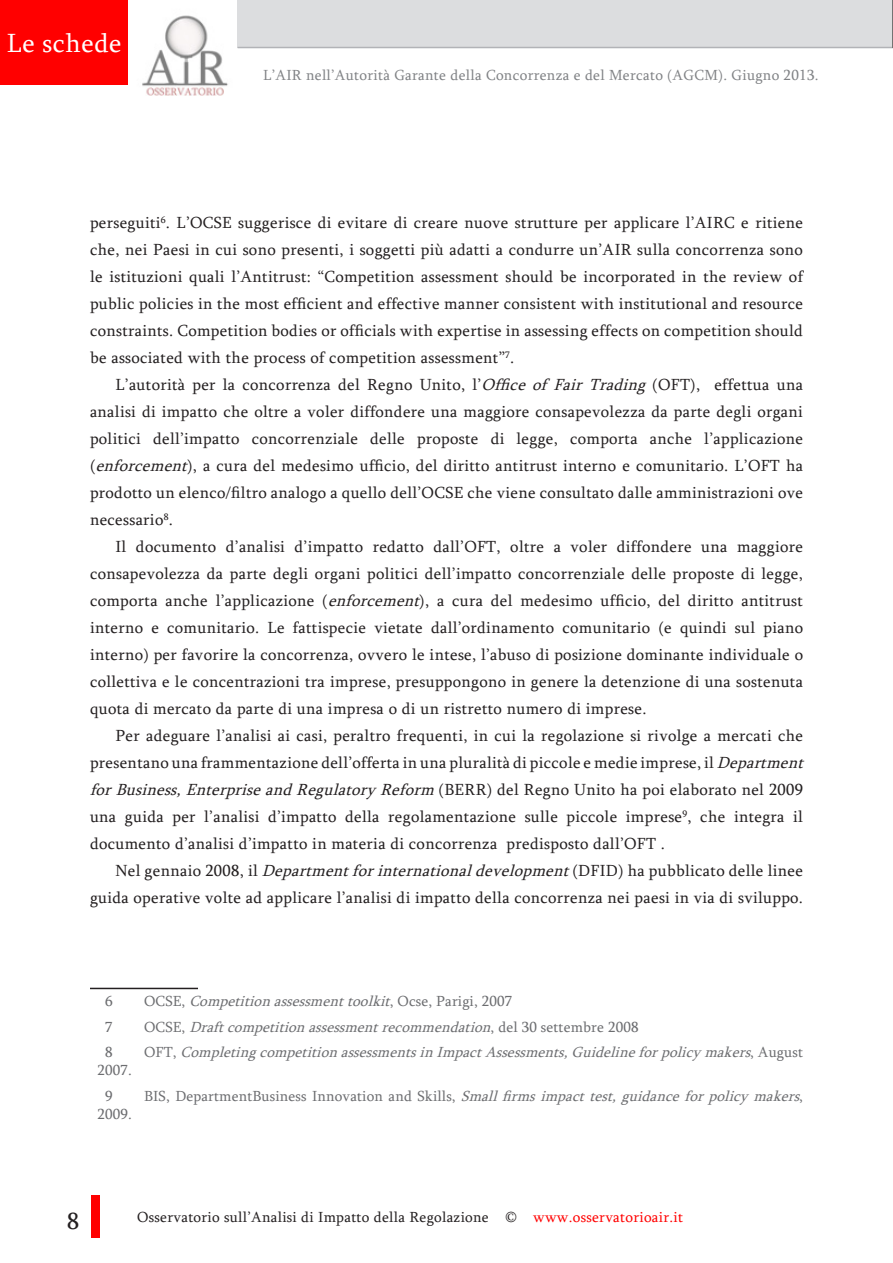
<style>
.page{position:relative;width:893px;height:1263px;background:#fff}
.page>*{position:absolute;margin:0;border:0;box-sizing:border-box;transform-origin:0 0}
.t1{font:27px "Sylfaen";letter-spacing:.02em;color:#fff}
.t2{font:24px "Sylfaen";color:#231f20}
.Note_testo{font:16.5px/27px "Sylfaen";letter-spacing:.02em;color:#231f20;text-align:justify}
.Note_testo-2{font:italic 15px "Sylfaen";color:#6c6d70}
.t3{font:15px "Sylfaen";letter-spacing:.02em;color:#231f20}
.t4{font:15px "Sylfaen";letter-spacing:.02em;color:#808285}
.Note_testo-3{font:15px "Sylfaen";letter-spacing:.01em;color:#6c6d70}
.s1{font-style:italic}
.s2{font-style:normal}
.s3{color:#f00}
</style>
<div class="page">
<div style="left:0;top:0;width:128px;height:84px;background:#f00"></div>
<img style="left:142px;top:0;width:96px;height:96px">
<img style="left:91px;top:1195px;width:9px;height:42px">
<div style="left:238px;top:0;width:655px;height:48px;background:#dcdddf"></div>
<hr style="left:238px;top:47px;width:655px;height:1px;background:#b2b3b7">
<hr style="left:90px;top:988px;width:108px;height:1px;background:#231f20">
<h1 class="t1" style="left:7px;top:25px;width:116px">Le schede</h1>
<p class="t4" style="left:263px;top:65px;width:557px">L’AIR nell’Autorità Garante della Concorrenza e del Mercato (AGCM). Giugno 2013.</p>
<p class="Note_testo" style="left:90px;top:209px;width:714px">perseguiti<sup>6</sup>. L’OCSE suggerisce di evitare di creare nuove strutture per applicare l’AIRC e ritiene che, nei Paesi in cui sono presenti, i soggetti più adatti a condurre un’AIR sulla concorrenza sono le istituzioni quali l’Antitrust: “Competition assessment should be incorporated in the review of public policies in the most efficient and effective manner consistent with institutional and resource constraints. Competition bodies or officials with expertise in assessing effects on competition should be associated with the process of competition assessment”<sup>7</sup>.</p>
<p class="Note_testo" style="left:90px;top:371px;width:715px;text-indent:26px">L’autorità per la concorrenza del Regno Unito, l’<span class="s1">Office of Fair Trading</span> (OFT), effettua una analisi di impatto che oltre a voler diffondere una maggiore consapevolezza da parte degli organi politici dell’impatto concorrenziale delle proposte di legge, comporta anche l’applicazione (<span class="s1">enforcement</span>), a cura del medesimo ufficio, del diritto antitrust interno e comunitario. L’OFT ha prodotto un elenco/filtro analogo a quello dell’OCSE che viene consultato dalle amministrazioni ove necessario<sup>8</sup>.</p>
<p class="Note_testo" style="left:90px;top:533px;width:715px;text-indent:26px">Il documento d’analisi d’impatto redatto dall’OFT, oltre a voler diffondere una maggiore consapevolezza da parte degli organi politici dell’impatto concorrenziale delle proposte di legge, comporta anche l’applicazione (<span class="s1">enforcement</span>), a cura del medesimo ufficio, del diritto antitrust interno e comunitario. Le fattispecie vietate dall’ordinamento comunitario (e quindi sul piano interno) per favorire la concorrenza, ovvero le intese, l’abuso di posizione dominante individuale o collettiva e le concentrazioni tra imprese, presuppongono in genere la detenzione di una sostenuta quota di mercato da parte di una impresa o di un ristretto numero di imprese.</p>
<p class="Note_testo" style="left:90px;top:722px;width:720px;text-align:left;text-indent:26px">Per adeguare l’analisi ai casi, peraltro frequenti, in cui la regolazione si rivolge a mercati che presentano una frammentazione dell’offerta in una pluralità di piccole e medie imprese, il <span class="s1">Department forBusiness,EnterpriseandRegulatoryReform</span> ( B E R R ) d e l R e g n o U n i t o h a p o i e l a b o r a t o n e l 2 0 0 9 una guida per l’analisi d’impatto della regolamentazione sulle piccole imprese<sup>9</sup>, che integra il documento d’analisi d’impatto in materia di concorrenza predisposto dall’OFT .</p>
<p class="Note_testo" style="left:90px;top:857px;width:715px;text-align:right">Nel gennaio 2008, il <span class="s1">Departmentforinternationaldevelopment</span>(DFID) ha pubblicato delle linee guida operative volte ad applicare l’analisi di impatto della concorrenza nei paesi in via di sviluppo.</p>
<p class="Note_testo-3" style="left:105px;top:991px;width:9px">6</p>
<p class="Note_testo-2" style="left:144px;top:991px;width:370px"><span class="s2">O C S E ,</span> Competitionassessmenttoolkit<span class="s2">, O c s e , P a r i g i , 2 0 0 7</span></p>
<p class="Note_testo-3" style="left:105px;top:1017px;width:9px">7</p>
<p class="Note_testo-2" style="left:144px;top:1017px;width:496px"><span class="s2">O C S E ,</span> Draftcompetitionassessmentrecommendation<span class="s2">, d e l 3 0 s e t t e m b r e 2 0 0 8</span></p>
<p class="Note_testo-3" style="left:105px;top:1042px;width:9px">8</p>
<p class="Note_testo-2" style="left:144px;top:1042px;width:660px"><span class="s2">O F T ,</span> CompletingcompetitionassessmentsinImpactAssessments,Guidelineforpolicymakers<span class="s2">, A u g u s t</span></p>
<p class="Note_testo-3" style="left:97px;top:1060px;width:36px">2007.</p>
<p class="Note_testo-3" style="left:105px;top:1086px;width:9px">9</p>
<p class="Note_testo-2" style="left:144px;top:1086px;width:662px"><span class="s2">BIS, DepartmentBusiness Innovation and Skills,</span> Smallfirmsimpacttest,guidanceforpolicymakers<span class="s2">,</span></p>
<p class="Note_testo-3" style="left:97px;top:1104px;width:36px">2009.</p>
<h2 class="t2" style="left:67px;top:1205px;width:13px">8</h2>
<p class="t3" style="left:137px;top:1207px;width:547px">Osservatorio sull’Analisi di Impatto della Regolazione © <span class="s3">www.osservatorioair.it</span></p>
</div>
